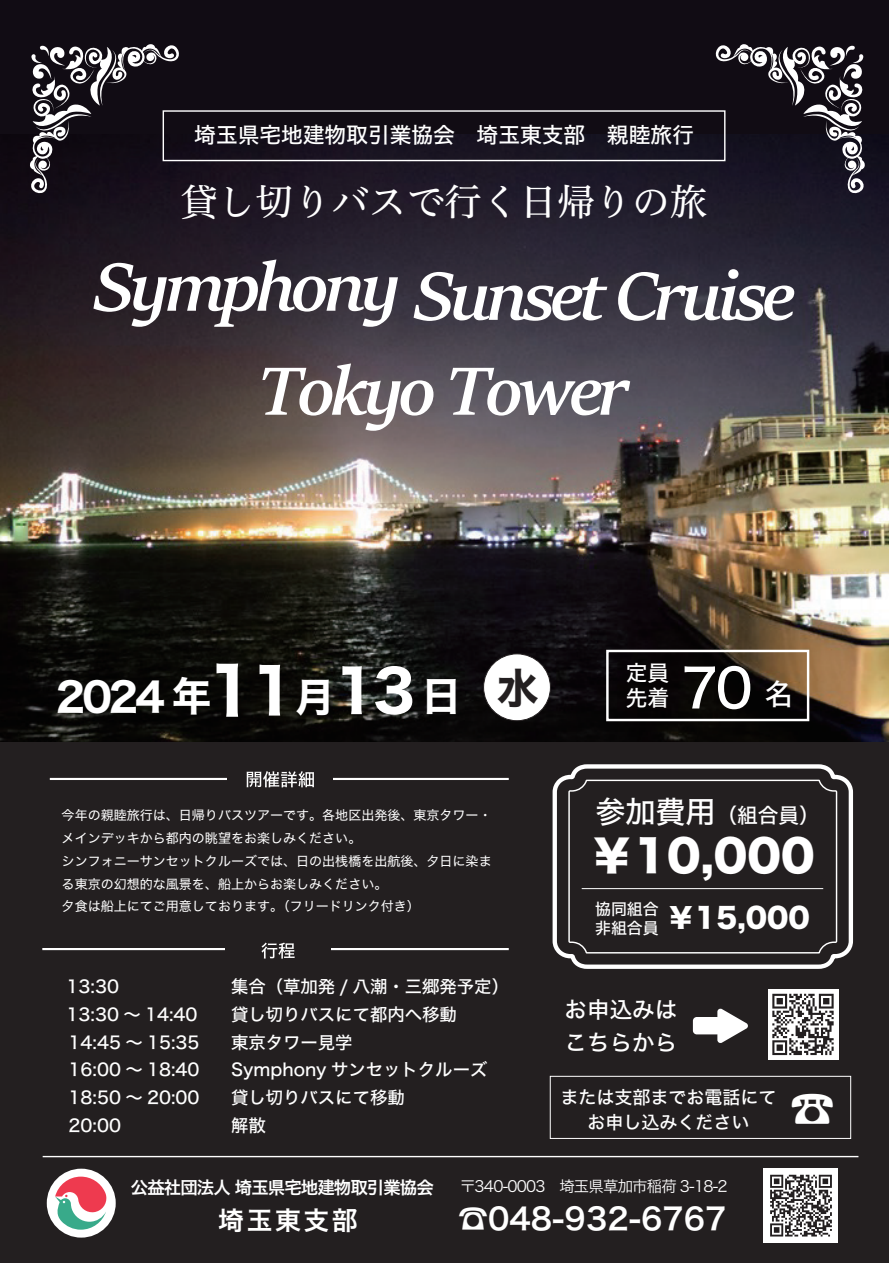
<style>
.page{position:relative;width:889px;height:1263px;background:#fff}
.page>*{position:absolute;margin:0;border:0;box-sizing:border-box;transform-origin:0 0}
.t1{font:italic 76.05px "Sitka Text";letter-spacing:-.05em;color:#fff}
.t2{font:53.55px "Hira Kaku Std W5";color:#fff}
.t3{font:44.55px "Koz Go Pr 6 N";color:#fff}
.t4{font:43.35px "Hira Kaku Std W8";color:#fff}
.t5{font:39.9px "Hira Kaku Std W7";color:#fff}
.t6{font:37.65px "Hiragino UD Serif Std W4";color:#fff}
.t7{font:30px "Hira Kaku Std W6";color:#fff}
.t8{font:27.6px "Hira Kaku Std W8";color:#fff}
.t9{font:25.8px "Hira Kaku Std W6";letter-spacing:.1em;color:#fff}
.t10{font:22.5px/33px "Hira Kaku Std W5";color:#fff}
.t11{font:21.75px/24.6px "Hira Kaku Std W5";color:#fff}
.t12{font:20.7px "Hira Kaku Std W5";color:#fff}
.t13{font:18px/25.5px "Hira Kaku Std W5";color:#fff;text-align:center}
.t14{font:17.4px/27.9px "Hira Kaku Std W5";color:#fff}
.t15{font:17.4px "Hira Kaku Std W6";letter-spacing:-.05em;color:#fff}
.t16{font:15.9px/18.8px "Hira Kaku Std W5";color:#fff}
.t17{font:15.3px "Hira Kaku Std W3";letter-spacing:-.05em;color:#fff}
.t18{font:13.05px/22.8px "Hira Kaku Std W4";color:#fff}
.s1{font-size:65.25px}
.s2{font-size:62.25px}
.s3{font-size:58.65px}
.s4{font-size:57.15px}
.s5{font-size:28.95px}
.s6{font-size:30.15px}
</style>
<div class="page">
<img style="left:0;top:134px;width:889px;height:609px">
<div style="left:0;top:0;width:889px;height:134px;background:#110c14"></div>
<div style="left:0;top:743px;width:889px;height:520px;background:#231f20"></div>
<div style="left:483px;top:654px;width:67px;height:67px;background:#fff;border-radius:50%"></div>
<div style="left:483px;top:653px;width:68px;height:68px;border:1px solid #231f20;border-radius:50%"></div>
<hr style="left:43px;top:1156px;width:815px;height:1px;background:#fff">
<hr style="left:42px;top:948px;width:467px;height:2px;background:#fff">
<hr style="left:50px;top:778px;width:459px;height:2px;background:#fff">
<div style="left:163px;top:110px;width:562px;height:51px;border:1px solid #fff"></div>
<svg style="left:29px;top:44px;width:150px;height:150px"></svg>
<svg style="left:715px;top:44px;width:150px;height:150px"></svg>
<div style="left:763px;top:1168px;width:74px;height:74px;background:#fff"></div>
<svg style="left:770px;top:1175px;width:62px;height:61px"></svg>
<div style="left:47px;top:1169px;width:69px;height:68px;background:#fff;border-radius:50%"></div>
<svg style="left:55px;top:1176px;width:52px;height:54px"></svg>
<svg style="left:552px;top:764px;width:301px;height:205px"></svg>
<svg style="left:567px;top:779px;width:271px;height:175px"></svg>
<div style="left:606px;top:650px;width:203px;height:71px;border:2px solid #fff"></div>
<hr style="left:581px;top:888px;width:242px;height:1px;background:#fff">
<div style="left:767px;top:989px;width:71px;height:71px;background:#fff"></div>
<svg style="left:772px;top:994px;width:61px;height:61px"></svg>
<div style="left:693px;top:1017px;width:28px;height:17px;background:#fff;border-radius:4px"></div>
<svg style="left:717px;top:1008px;width:31px;height:35px"></svg>
<div style="left:550px;top:1076px;width:301px;height:63px;border:1px solid #fff"></div>
<div style="left:227px;top:762px;width:106px;height:34px;background:#231f20"></div>
<svg style="left:247px;top:771px;width:67px;height:16px"></svg>
<div style="left:225px;top:934px;width:106px;height:33px;background:#231f20"></div>
<svg style="left:261px;top:942px;width:34px;height:16px"></svg>
<h3 class="t11" style="left:194px;top:123px;width:501px">埼玉県宅地建物取引業協会　埼玉東支部　親睦旅行</h3>
<h3 class="t6" style="left:180px;top:174px;width:528px">貸し切りバスで行く日帰りの旅</h3>
<h1 class="t1" style="left:94px;top:240px;width:702px">Symphony Sunset Cruise</h1>
<h1 class="t1" style="left:258px;top:334px;width:372px">Tokyo Tower</h1>
<h3 class="t5" style="left:56px;top:666px;width:485px">2024 年<span class="s1">1</span><span class="s2">1</span>月<span class="s3">1</span><span class="s4">3</span> 日 <sup>水</sup></h3>
<h3 class="t11" style="left:626px;top:661px;width:45px">定員先着</h3>
<h2 class="t2" style="left:681px;top:647px;width:113px">70 <span class="s5">名</span></h2>
<p class="t18" style="left:62px;top:804px;width:431px">今年の親睦旅行は、日帰りバスツアーです。各地区出発後、東京タワー・メインデッキから都内の眺望をお楽しみください。<br>シンフォニーサンセットクルーズでは、日の出桟橋を出航後、夕日に染まる東京の幻想的な風景を、船上からお楽しみください。<br>夕食は船上にてご用意しております。（フリードリンク付き）</p>
<h3 class="t14" style="left:67px;top:972px;width:134px">13:30<br>13:30 ～ 14:40<br>14:45 ～ 15:35</h3>
<h3 class="t14" style="left:231px;top:972px;width:279px">集合（草加発 / 八潮・三郷発予定）貸し切りバスにて都内へ移動</h3>
<h3 class="t14" style="left:231px;top:1028px;width:123px">東京タワー見学</h3>
<h3 class="t14" style="left:69px;top:1056px;width:132px">16:00 ～ 18:40<br>18:50 ～ 20:00</h3>
<h3 class="t14" style="left:231px;top:1056px;width:258px">Symphony サンセットクルーズ</h3>
<h3 class="t14" style="left:69px;top:1112px;width:54px">20:00</h3>
<h3 class="t14" style="left:231px;top:1112px;width:36px">解散</h3>
<h3 class="t14" style="left:231px;top:1084px;width:175px">貸し切りバスにて移動</h3>
<h3 class="t12" style="left:595px;top:799px;width:226px"><span class="s6">参加費用</span>（組合員）</h3>
<h3 class="t4" style="left:590px;top:831px;width:226px">￥10,000</h3>
<p class="t16" style="left:595px;top:900px;width:65px">協同組合非組合員</p>
<h3 class="t8" style="left:667px;top:902px;width:144px">￥15,000</h3>
<h3 class="t10" style="left:564px;top:993px;width:114px">お申込みはこちらから</h3>
<h3 class="t13" style="left:560px;top:1084px;width:217px">または支部までお電話にてお申し込みください</h3>
<h3 class="t3" style="left:790px;top:1084px;width:46px">☎</h3>
<h3 class="t15" style="left:131px;top:1174px;width:304px">公益社団法人 埼玉県宅地建物取引業協会</h3>
<p class="t17" style="left:460px;top:1174px;width:269px">〒340-0003　埼玉県草加市稲荷 3-18-2</p>
<h3 class="t9" style="left:218px;top:1201px;width:141px">埼玉東支部</h3>
<h3 class="t7" style="left:458px;top:1196px;width:270px">☎048-932-6767</h3>
</div>
